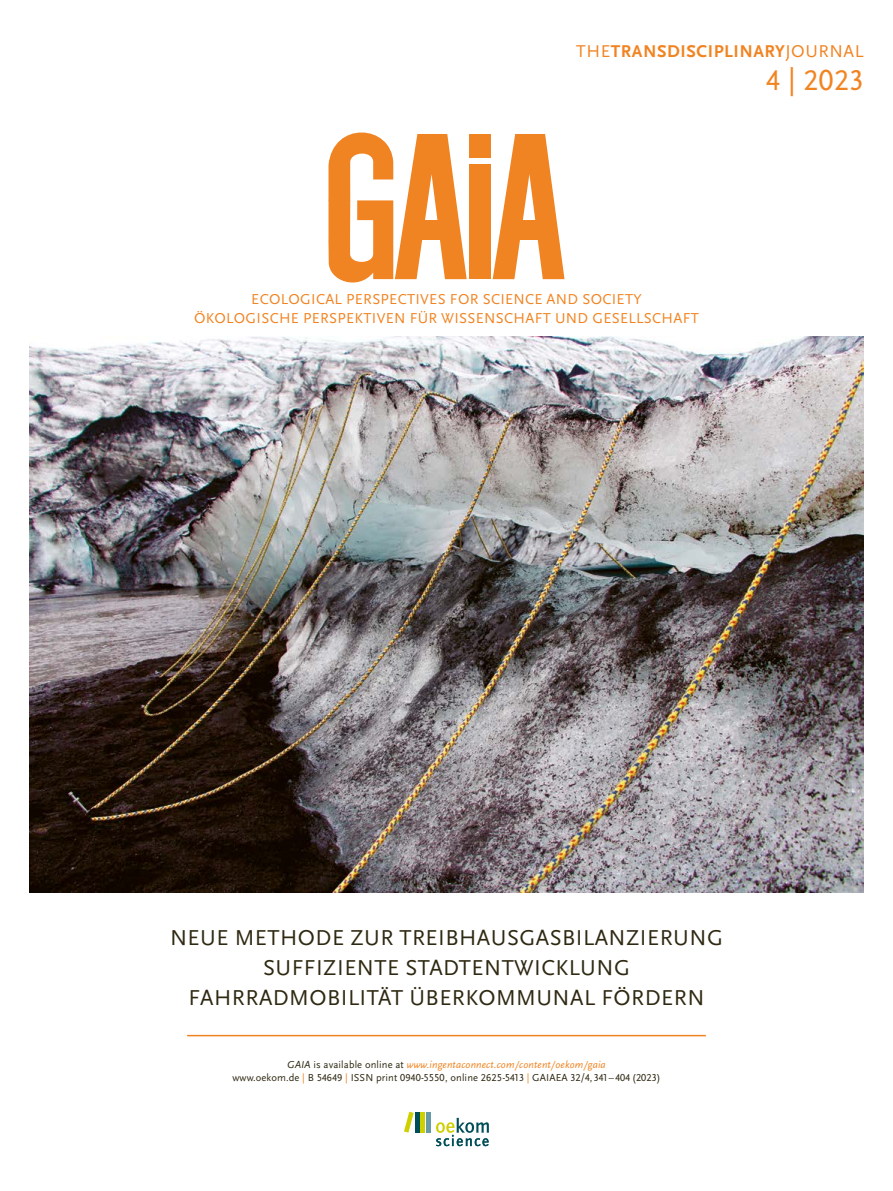
<style>
.page{position:relative;width:893px;height:1191px;background:#fff}
.page>*{position:absolute;margin:0;border:0;box-sizing:border-box;transform-origin:0 0}
.t1{font:30px "Scala Sans Pro";color:#f18422}
.t2{font:22.5px "Scala Sans Pro";letter-spacing:.02em;color:#2f2912}
.t3{font:700 17.85px "Scala Sans Pro";letter-spacing:.03em;color:#f18422}
.t4{font:15px "Scala Sans Pro";letter-spacing:.02em;color:#f18422}
.t5{font:10.5px "Scala Sans Pro";letter-spacing:.01em;color:#2f2912}
.t6{font:italic 10.5px "Scala Sans Pro";letter-spacing:.01em;color:#f18422}
.s1{font-weight:400}
.s2{color:#2f2912}
.s3{font-style:normal;color:#2f2912}
.s4{color:#f18422}
</style>
<div class="page">
<div style="left:469px;top:134px;width:22px;height:23px;background:#f18422"></div>
<div style="left:469px;top:165px;width:22px;height:114px;background:#f18422"></div>
<svg style="left:328px;top:132px;width:139px;height:150px"></svg>
<svg style="left:493px;top:134px;width:71px;height:145px"></svg>
<div style="left:519px;top:221px;width:19px;height:19px;background:#f18422"></div>
<div style="left:328px;top:200px;width:22px;height:40px;background:#f18422"></div>
<div style="left:426px;top:1112px;width:5px;height:20px;background:#659aa6"></div>
<hr style="left:421px;top:1112px;width:4px;height:20px;background:#cfd000">
<hr style="left:415px;top:1112px;width:4px;height:20px;background:#004e58">
<svg style="left:404px;top:1111px;width:10px;height:21px"></svg>
<svg style="left:436px;top:1117px;width:53px;height:29px"></svg>
<img style="left:29px;top:336px;width:835px;height:556px">
<hr style="left:187px;top:1034px;width:519px;height:2px;background:#f18422">
<p class="t3" style="left:576px;top:41px;width:289px"><span class="s1">THE</span>TRANSDISCIPLINARY<span class="s1">JOURNAL</span></p>
<p class="t1" style="left:766px;top:63px;width:99px">4 | 2023</p>
<p class="t4" style="left:251px;top:290px;width:392px">ECOLOGICAL PERSPECTIVES FOR SCIENCE AND SOCIETY</p>
<p class="t4" style="left:194px;top:310px;width:506px">ÖKOLOGISCHE PERSPEKTIVEN FÜR WISSENSCHAFT UND GESELLSCHAFT</p>
<p class="t2" style="left:170px;top:924px;width:554px">NEUE METHODE ZUR TREIBHAUSGASBILANZIERUNG</p>
<p class="t2" style="left:263px;top:954px;width:368px">SUFFIZIENTE STADTENTWICKLUNG</p>
<p class="t2" style="left:188px;top:984px;width:518px">FAHRRADMOBILITÄT ÜBERKOMMUNAL FÖRDERN</p>
<p class="t6" style="left:287px;top:1059px;width:320px"><span class="s2">GAIA</span> <span class="s3">is available online at</span> www.ingentaconnect.com/content/oekom/gaia</p>
<p class="t5" style="left:232px;top:1071px;width:429px">www.oekom.de <span class="s4">|</span> B 54649 <span class="s4">|</span> ISSN print 0940-5550, online 2625-5413 <span class="s4">|</span> GAIAEA 32/4, 341 – 404 (2023)</p>
</div>
